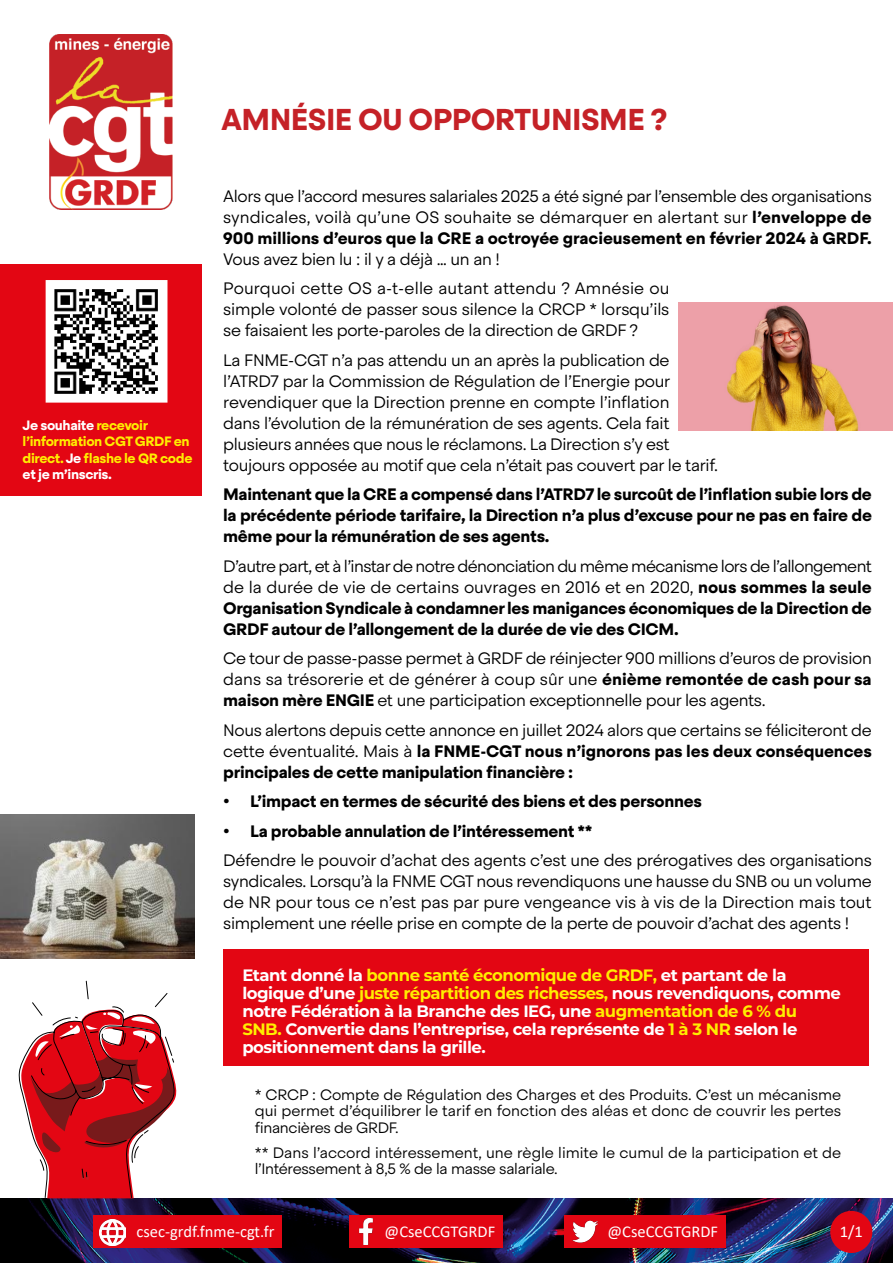
<style>
.page{position:relative;width:893px;height:1263px;background:#fff}
.page>*{position:absolute;margin:0;border:0;box-sizing:border-box;transform-origin:0 0}
.t1{font:700 30px "Steradian";letter-spacing:-.02em;color:#c52127}
.t2{font:300 16.5px/21px "Steradian";letter-spacing:-.02em;color:#000;text-align:justify}
.t3{font:700 16.5px/21px "Steradian";letter-spacing:-.02em;color:#000;text-align:justify}
.t4{font:700 16.5px/18px "Montserrat";letter-spacing:-.03em;color:#fff}
.t5{font:300 16.5px/29.5px "Steradian";letter-spacing:.01em;color:#000}
.t6{font:16.5px "Calibri";color:#fff}
.t7{font:300 15px/16.5px "Steradian";color:#000;text-align:justify}
.t8{font:700 13.5px/16.5px "Steradian";letter-spacing:-.03em;color:#ffed00}
.s1{color:#fff}
.s2{font-weight:700}
.s3{font-weight:300}
.s4{color:#ffed00}
</style>
<div class="page">
<img style="left:50px;top:34px;width:123px;height:175px">
<img style="left:0;top:1198px;width:893px;height:65px">
<div style="left:830px;top:1211px;width:42px;height:42px;background:#e30613;border-radius:50%"></div>
<div style="left:0;top:264px;width:202px;height:231px;background:#e30613"></div>
<svg style="left:45px;top:280px;width:123px;height:123px;background:#a4a0a0"></svg>
<svg style="left:19px;top:981px;width:158px;height:217px"></svg>
<div style="left:564px;top:1215px;width:162px;height:32px;background:#e30613"></div>
<img style="left:572px;top:1220px;width:26px;height:23px">
<div style="left:350px;top:1215px;width:153px;height:32px;background:#e30613"></div>
<div style="left:94px;top:1215px;width:188px;height:32px;background:#e30613"></div>
<img style="left:359px;top:1218px;width:14px;height:26px">
<img style="left:100px;top:1219px;width:26px;height:26px">
<div style="left:223px;top:949px;width:645px;height:117px;background:#e30613"></div>
<img style="left:1px;top:815px;width:194px;height:144px">
<img style="left:678px;top:302px;width:215px;height:129px">
<p class="t8" style="left:23px;top:417px;width:171px"><span class="s1">Je souhaite</span> recevoir l’information CGT GRDF en direct. <span class="s1">Je</span> flashe le QR code <span class="s1">et je m’inscris.</span></p>
<h1 class="t1" style="left:221px;top:101px;width:448px">AMNÉSIE OU OPPORTUNISME ?</h1>
<p class="t2" style="left:223px;top:185px;width:650px">Alors que l’accord mesures salariales 2025 a été signé par l’ensemble des organisations syndicales, voilà qu’une OS souhaite se démarquer en alertant sur <span class="s2">l’enveloppe de 900 millions d’euros que la CRE a octroyée gracieusement en février 2024 à GRDF.</span></p>
<p class="t5" style="left:223px;top:244px;width:448px">Vous avez bien lu : il y a déjà … un an !<br>Pourquoi cette OS a-t-elle autant attendu ? Amnésie ou</p>
<p class="t2" style="left:223px;top:299px;width:448px">simple volonté de passer sous silence la CRCP * lorsqu’ils se faisaient les porte-paroles de la direction de GRDF ?</p>
<p class="t2" style="left:223px;top:349px;width:496px;text-align:left">La FNME-CGT n’a pas attendu un an après la publication de l’ATRD7 par la Commission de Régulation de l’Energie pour revendiquer que la Direction prenne en compte l’inflation<br>dans l’évolution de la rémunération de ses agents. Cela fait plusieurs années que nous le réclamons. La Direction s’y est toujours opposée au motif que cela n’était pas couvert par le tarif.</p>
<p class="t3" style="left:223px;top:484px;width:650px">Maintenant que la CRE a compensé dans l’ATRD7 le surcoût de l’inflation subie lors de la précédente période tarifaire, la Direction n’a plus d’excuse pour ne pas en faire de même pour la rémunération de ses agents.</p>
<p class="t3" style="left:223px;top:555px;width:650px"><span class="s3">D’autre part, et à l’instar de notre dénonciation du même mécanisme lors de l’allongement de la durée de vie de certains ouvrages en 2016 et en 2020,</span> nous sommes la seule Organisation Syndicale à condamner les manigances économiques de la Direction de GRDF autour de l’allongement de la durée de vie des CICM.</p>
<p class="t2" style="left:223px;top:648px;width:650px">Ce tour de passe-passe permet à GRDF de réinjecter 900 millions d’euros de provision dans sa trésorerie et de générer à coup sûr une <span class="s2">énième remontée de cash pour sa maison mère ENGIE</span> et une participation exceptionnelle pour les agents.</p>
<p class="t2" style="left:223px;top:719px;width:650px">Nous alertons depuis cette annonce en juillet 2024 alors que certains se féliciteront de cette éventualité. Mais à <span class="s2">la FNME-CGT nous n’ignorons pas les deux conséquences principales de cette manipulation financière :</span></p>
<p class="t3" style="left:223px;top:791px;width:480px">• L’impact en termes de sécurité des biens et des personnes</p>
<p class="t3" style="left:223px;top:821px;width:371px">• La probable annulation de l’intéressement **</p>
<p class="t2" style="left:223px;top:850px;width:650px">Défendre le pouvoir d’achat des agents c’est une des prérogatives des organisations syndicales. Lorsqu’à la FNME CGT nous revendiquons une hausse du SNB ou un volume de NR pour tous ce n’est pas par pure vengeance vis à vis de la Direction mais tout simplement une réelle prise en compte de la perte de pouvoir d’achat des agents !</p>
<p class="t4" style="left:242px;top:965px;width:600px">Etant donné la <span class="s4">bonne santé économique de GRDF,</span> et partant de la logique d’une <span class="s4">juste répartition des richesses,</span> nous revendiquons, comme notre Fédération à la Branche des IEG, une <span class="s4">augmentation de 6 % du<br>SNB.</span> Convertie dans l’entreprise, cela représente de <span class="s4">1 à 3 NR</span> selon le positionnement dans la grille.</p>
<p class="t7" style="left:255px;top:1086px;width:588px">* CRCP : Compte de Régulation des Charges et des Produits. C’est un mécanisme qui permet d’équilibrer le tarif en fonction des aléas et donc de couvrir les pertes financières de GRDF.</p>
<p class="t7" style="left:255px;top:1144px;width:588px">** Dans l’accord intéressement, une règle limite le cumul de la participation et de l’Intéressement à 8,5 % de la masse salariale.</p>
<p class="t6" style="left:136px;top:1220px;width:140px">csec-grdf.fnme-cgt.fr</p>
<p class="t6" style="left:385px;top:1220px;width:112px">@CseCCGTGRDF</p>
<p class="t6" style="left:607px;top:1220px;width:112px">@CseCCGTGRDF</p>
<p class="t6" style="left:840px;top:1220px;width:25px">1/1</p>
</div>
